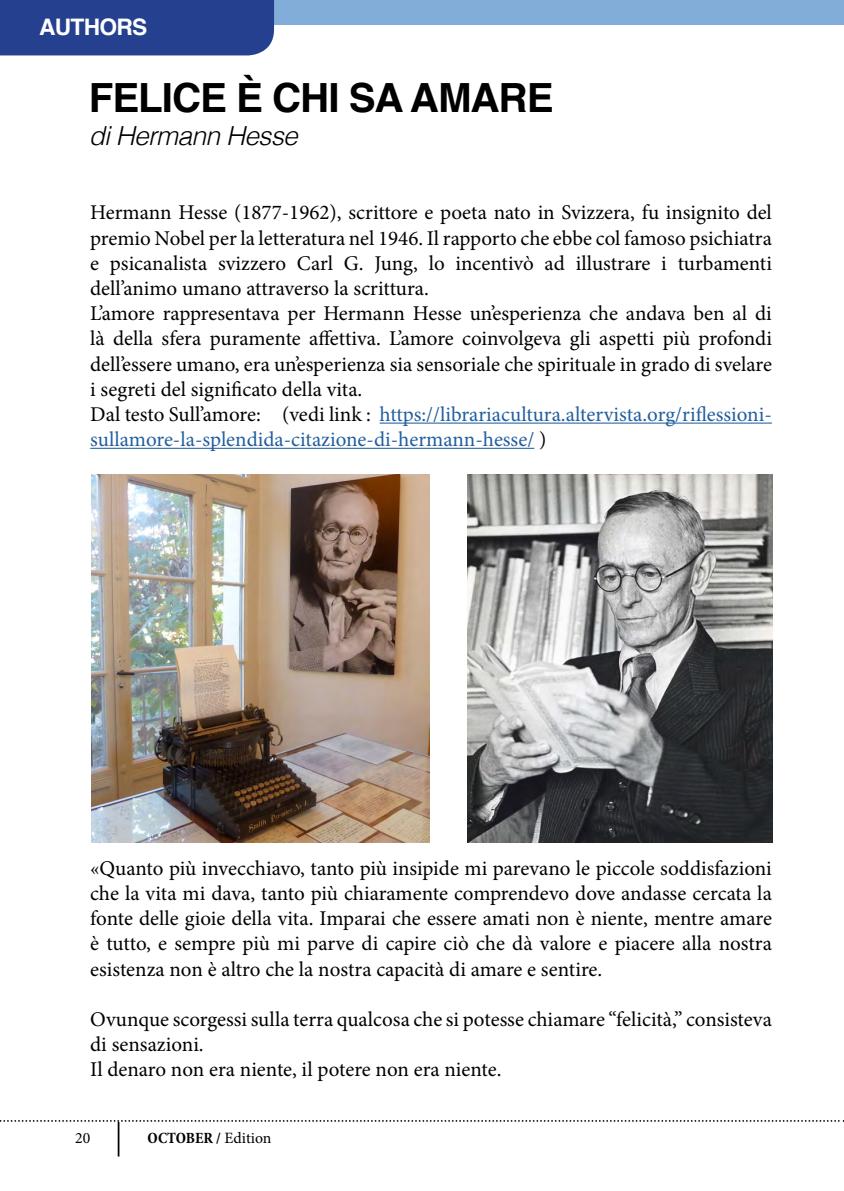
<style>
.page{position:relative;width:844px;height:1191px;background:#fff}
.page>*{position:absolute;margin:0;border:0;box-sizing:border-box;transform-origin:0 0}
.t1{font:700 40.25px "Helvetica";letter-spacing:-.025em;color:#000}
.t2{font:italic 300 26.25px "Helvetica";letter-spacing:-.025em;color:#000}
.t3{font:700 22.75px "Helvetica";letter-spacing:-.03em;color:#fff}
.t4{font:21px/25.2px "Minion Pro";color:#000}
.t5{font:700 condensed 15.75px "Minion Pro";color:#000}
.t6{font:15.75px "Minion Pro";color:#000}
.s1{color:#215e9e}
.s2{font-weight:400;font-stretch:normal}
</style>
<div class="page">
<svg style="left:0;top:1120px;width:844px;height:1px"></svg>
<hr style="left:118px;top:1121px;width:1px;height:35px;background:#000">
<div style="left:239px;top:0;width:604px;height:25px;background:#81add8"></div>
<div style="left:0;top:0;width:274px;height:55px;background:#25408f"></div>
<hr style="left:379px;top:422px;width:392px;height:1px;background:#215e9e">
<hr style="left:90px;top:448px;width:444px;height:1px;background:#215e9e">
<img style="left:92px;top:475px;width:337px;height:367px">
<img style="left:467px;top:475px;width:305px;height:367px">
<p class="t3" style="left:39px;top:8px;width:110px">AUTHORS</p>
<h1 class="t1" style="left:89px;top:65px;width:466px">FELICE È CHI SA AMARE</h1>
<p class="t2" style="left:89px;top:114px;width:210px">di Hermann Hesse</p>
<p class="t4" style="left:90px;top:200px;width:683px">Hermann Hesse (1877-1962), scrittore e poeta nato in Svizzera, fu insignito del premio Nobel per la letteratura nel 1946. Il rapporto che ebbe col famoso psichiatra e psicanalista svizzero Carl G. Jung, lo incentivò ad illustrare i turbamenti dell’animo umano attraverso la scrittura.<br>L’amore rappresentava per Hermann Hesse un’esperienza che andava ben al di là della sfera puramente affettiva. L’amore coinvolgeva gli aspetti più profondi dell’essere umano, era un’esperienza sia sensoriale che spirituale in grado di svelare i segreti del significato della vita.<br>Dal testo Sull’amore: (vedi link : <span class="s1">https://librariacultura.altervista.org/riflessioni&shy;sullamore-la-splendida-citazione-di-hermann-hesse/</span> )</p>
<p class="t4" style="left:90px;top:855px;width:683px;text-align:justify">«Quanto più invecchiavo, tanto più insipide mi parevano le piccole soddisfazioni che la vita mi dava, tanto più chiaramente comprendevo dove andasse cercata la fonte delle gioie della vita. Imparai che essere amati non è niente, mentre amare è tutto, e sempre più mi parve di capire ciò che dà valore e piacere alla nostra esistenza non è altro che la nostra capacità di amare e sentire.</p>
<p class="t4" style="left:90px;top:1006px;width:683px">Ovunque scorgessi sulla terra qualcosa che si potesse chiamare “felicità,” consisteva di sensazioni.<br>Il denaro non era niente, il potere non era niente.</p>
<p class="t6" style="left:75px;top:1127px;width:17px">20</p>
<p class="t5" style="left:147px;top:1127px;width:126px">OCTOBER / <span class="s2">Edition</span></p>
</div>
